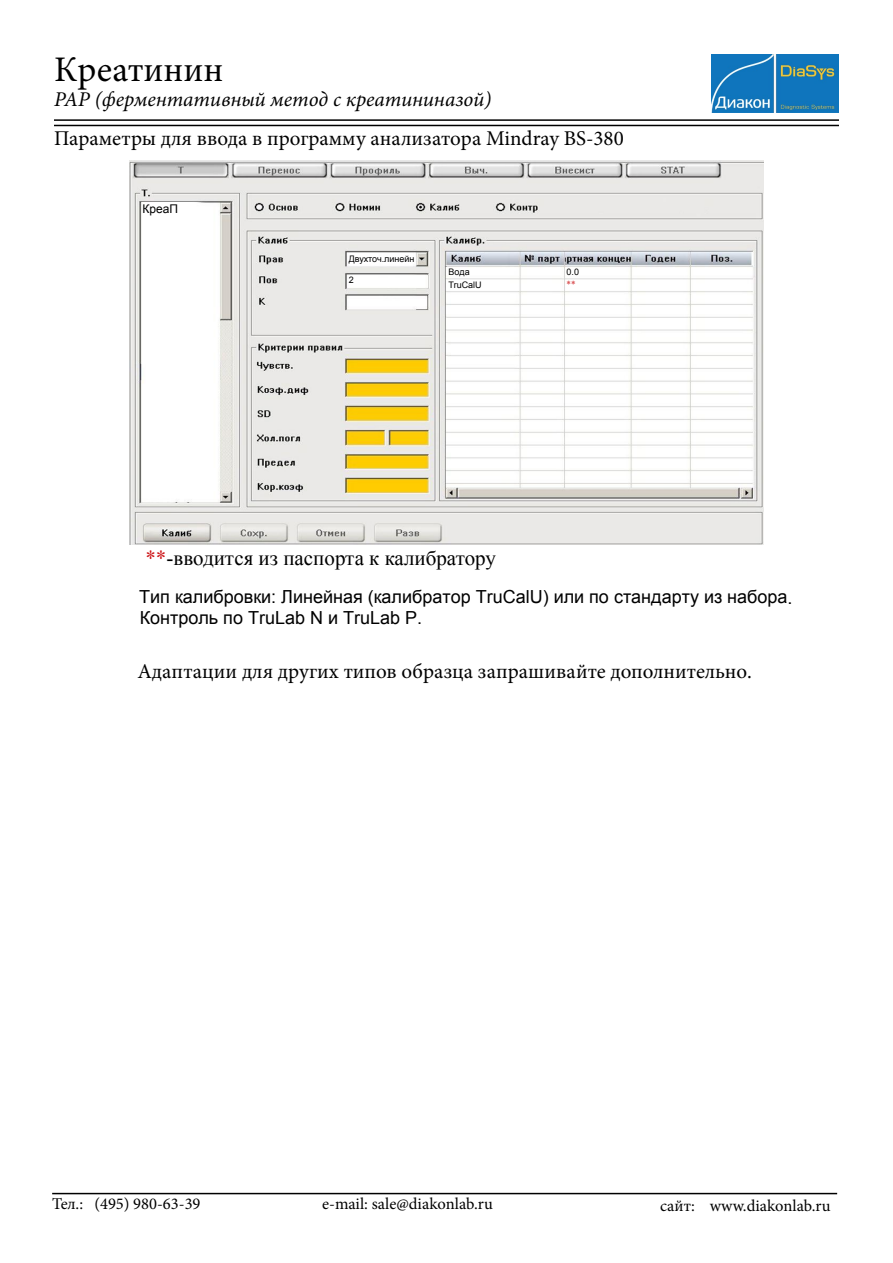
<style>
.page{position:relative;width:893px;height:1263px;background:#fff}
.page>*{position:absolute;margin:0;border:0;box-sizing:border-box;transform-origin:0 0}
.t1{font:36px "Minion Pro";color:#000}
.t2{font:21px "Minion Pro";color:#000}
.t3{font:italic 21px "Minion Pro";color:#000}
.t4{font:21px "Times New Roman";color:#000}
.t5{font:18px/21.1px "Arial";color:#000}
.t6{font:16.5px "Minion Pro";color:#000}
.t7{font:12px "Arial";color:#000}
.t8{font:9px "Arial";color:#000}
.t9{font:9px "Times New Roman";color:#cd171a}
.s1{color:#cd171a}
</style>
<div class="page">
<img style="left:711px;top:55px;width:128px;height:57px">
<hr style="left:54px;top:125px;width:785px;height:1px;background:#000">
<hr style="left:54px;top:119px;width:785px;height:2px;background:#000">
<img style="left:130px;top:160px;width:633px;height:384px">
<hr style="left:52px;top:1193px;width:785px;height:1px;background:#000">
<h1 class="t1" style="left:54px;top:45px;width:171px">Креатинин</h1>
<p class="t3" style="left:54px;top:85px;width:439px">PAP (ферментативный метод с креатининазой)</p>
<p class="t2" style="left:54px;top:124px;width:571px">Параметры для ввода в программу анализатора Mindray BS-380</p>
<p class="t7" style="left:142px;top:201px;width:37px">КреаП</p>
<p class="t8" style="left:349px;top:253px;width:67px">Двухточ.линейн</p>
<p class="t8" style="left:349px;top:274px;width:7px">2</p>
<p class="t8" style="left:449px;top:266px;width:23px">Вода</p>
<p class="t8" style="left:567px;top:266px;width:14px">0.0</p>
<p class="t8" style="left:449px;top:279px;width:35px">TruCalU</p>
<p class="t9" style="left:567px;top:278px;width:10px">**</p>
<p class="t4" style="left:145px;top:544px;width:352px"><span class="s1">**</span>-вводится из паспорта к калибратору</p>
<p class="t5" style="left:139px;top:586px;width:655px">Тип калибровки: Линейная (калибратор TruCalU) или по стандарту из набора.<br>Контроль по TruLab N и TruLab P.</p>
<p class="t2" style="left:137px;top:657px;width:616px">Адаптации для других типов образца запрашивайте дополнительно.</p>
<p class="t6" style="left:52px;top:1193px;width:150px">Тел.: (495) 980-63-39</p>
<p class="t6" style="left:322px;top:1193px;width:172px">e-mail: sale@diakonlab.ru</p>
<p class="t6" style="left:660px;top:1194px;width:172px">сайт: www.diakonlab.ru</p>
</div>
